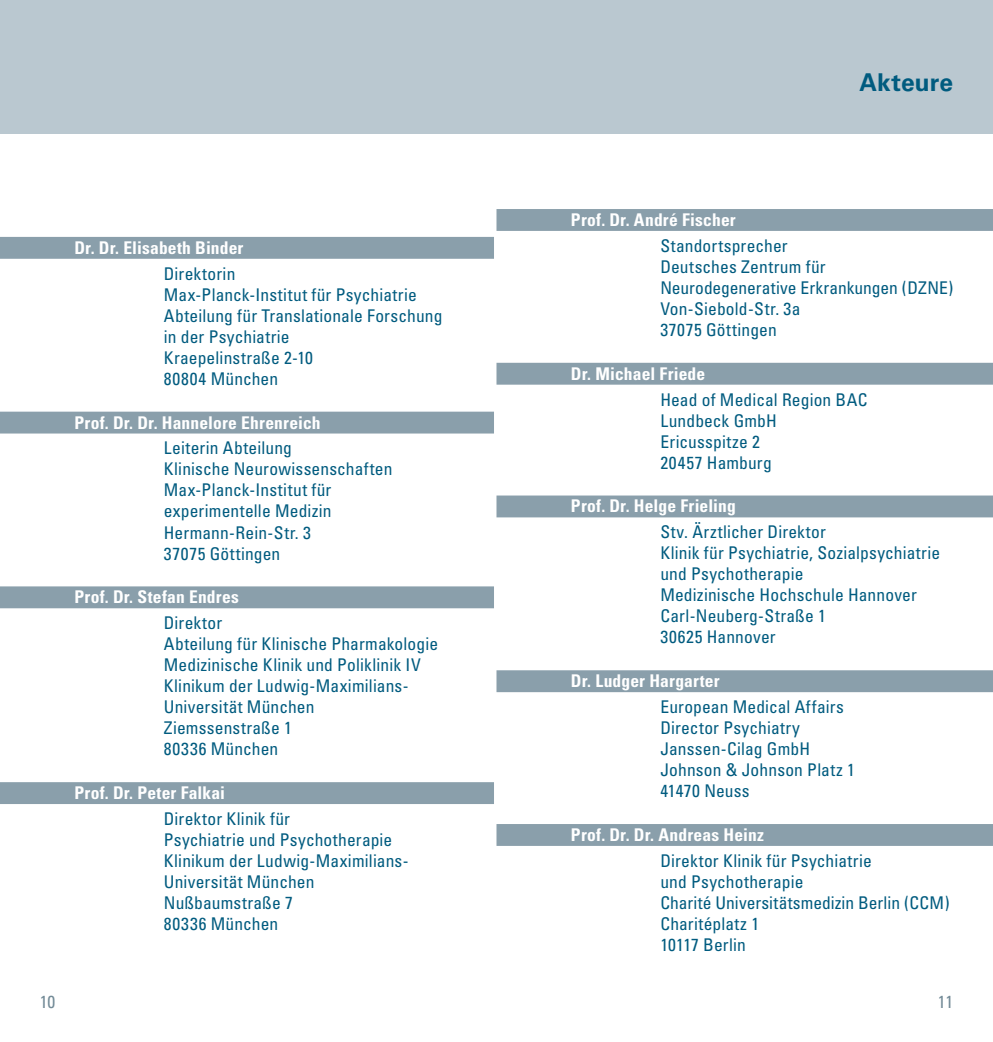
<style>
.page{position:relative;width:993px;height:1042px;background:#fff}
.page>*{position:absolute;margin:0;border:0;box-sizing:border-box;transform-origin:0 0}
.t1{font:700 24.5px "Univers";color:#005b7f}
.t2{font:condensed 17.5px/21px "Univers";letter-spacing:.01em;color:#005b7f}
.t3{font:700 condensed 17.5px "Univers";letter-spacing:.01em;color:#fff}
.t4{font:condensed 17.5px "Univers";color:#738b97}
</style>
<div class="page">
<div style="left:496px;top:0;width:496px;height:134px;background:#bac8d0"></div>
<div style="left:0;top:0;width:496px;height:134px;background:#bac8d0"></div>
<div style="left:0;top:237px;width:494px;height:22px;background:#8a9fab"></div>
<div style="left:0;top:412px;width:494px;height:21px;background:#8a9fab"></div>
<div style="left:0;top:586px;width:494px;height:22px;background:#8a9fab"></div>
<div style="left:0;top:782px;width:494px;height:22px;background:#8a9fab"></div>
<div style="left:496px;top:209px;width:496px;height:22px;background:#8a9fab"></div>
<div style="left:496px;top:363px;width:496px;height:22px;background:#8a9fab"></div>
<div style="left:496px;top:495px;width:496px;height:22px;background:#8a9fab"></div>
<div style="left:496px;top:670px;width:496px;height:22px;background:#8a9fab"></div>
<div style="left:496px;top:824px;width:496px;height:22px;background:#8a9fab"></div>
<p class="t3" style="left:74px;top:237px;width:170px">Dr. Dr. Elisabeth Binder</p>
<p class="t2" style="left:164px;top:263px;width:280px">Direktorin<br>Max-Planck-Institut für Psychiatrie<br>Abteilung für Translationale Forschung in der Psychiatrie<br>Kraepelinstraße 2-10<br>80804 München</p>
<p class="t3" style="left:74px;top:411px;width:248px">Prof. Dr. Dr. Hannelore Ehrenreich</p>
<p class="t2" style="left:164px;top:437px;width:230px">Leiterin Abteilung<br>Klinische Neurowissenschaften<br>Max-Planck-Institut für experimentelle Medizin<br>Hermann-Rein-Str. 3<br>37075 Göttingen</p>
<p class="t3" style="left:74px;top:586px;width:166px">Prof. Dr. Stefan Endres</p>
<p class="t2" style="left:164px;top:612px;width:276px">Direktor<br>Abteilung für Klinische Pharmakologie<br>Medizinische Klinik und Poliklinik IV<br>Klinikum der Ludwig-Maximilians-<br>Universität München<br>Ziemssenstraße 1<br>80336 München</p>
<p class="t3" style="left:74px;top:782px;width:152px">Prof. Dr. Peter Falkai</p>
<p class="t2" style="left:164px;top:808px;width:246px">Direktor Klinik für<br>Psychiatrie und Psychotherapie<br>Klinikum der Ludwig-Maximilians-<br>Universität München<br>Nußbaumstraße 7<br>80336 München</p>
<h1 class="t1" style="left:859px;top:68px;width:95px">Akteure</h1>
<p class="t3" style="left:570px;top:209px;width:166px">Prof. Dr. André Fischer</p>
<p class="t2" style="left:660px;top:235px;width:294px">Standortsprecher<br>Deutsches Zentrum für<br>Neurodegenerative Erkrankungen (DZNE)<br>Von-Siebold-Str. 3a<br>37075 Göttingen</p>
<p class="t3" style="left:570px;top:363px;width:136px">Dr. Michael Friede</p>
<p class="t2" style="left:660px;top:389px;width:209px">Head of Medical Region BAC<br>Lundbeck GmbH<br>Ericusspitze 2<br>20457 Hamburg</p>
<p class="t3" style="left:570px;top:495px;width:166px">Prof. Dr. Helge Frieling</p>
<p class="t2" style="left:660px;top:521px;width:281px">Stv. Ärztlicher Direktor<br>Klinik für Psychiatrie, Sozialpsychiatrie und Psychotherapie<br>Medizinische Hochschule Hannover<br>Carl-Neuberg-Straße 1<br>30625 Hannover</p>
<p class="t3" style="left:570px;top:670px;width:150px">Dr. Ludger Hargarter</p>
<p class="t2" style="left:660px;top:696px;width:196px">European Medical Affairs<br>Director Psychiatry<br>Janssen-Cilag GmbH<br>Johnson &amp; Johnson Platz 1<br>41470 Neuss</p>
<p class="t3" style="left:570px;top:824px;width:194px">Prof. Dr. Dr. Andreas Heinz</p>
<p class="t2" style="left:660px;top:850px;width:291px">Direktor Klinik für Psychiatrie<br>und Psychotherapie<br>Charité Universitätsmedizin Berlin (CCM)<br>Charitéplatz 1<br>10117 Berlin</p>
<p class="t4" style="left:40px;top:991px;width:17px">10</p>
<p class="t4" style="left:937px;top:991px;width:17px">11</p>
</div>
